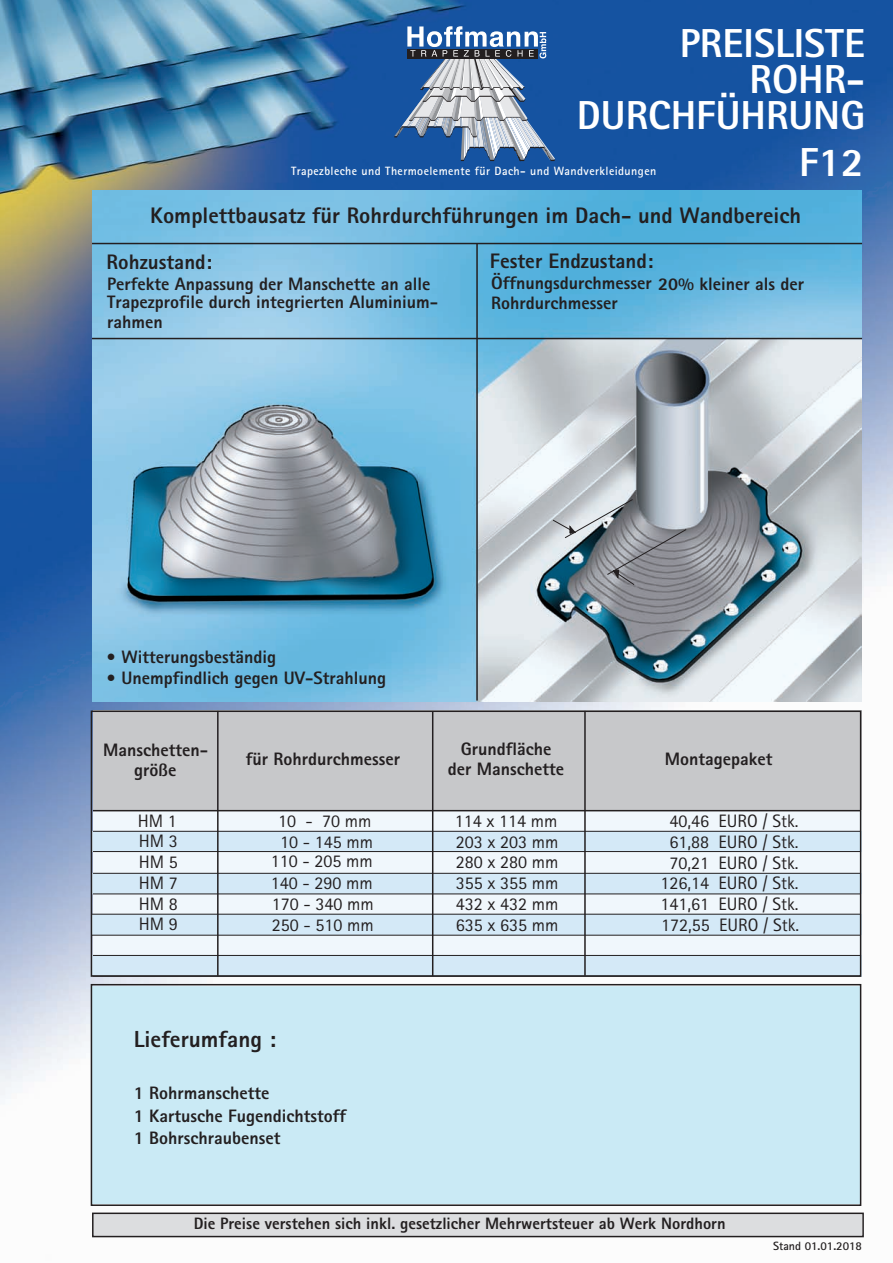
<style>
.page{position:relative;width:893px;height:1263px;background:#fff}
.page>*{position:absolute;margin:0;border:0;box-sizing:border-box;transform-origin:0 0}
.t1{font:800 40.5px/36px "Rotis Sans Serif";color:#fff;text-align:right}
.t2{font:800 23.25px "Rotis Sans Serif";color:#231f20}
.t3{font:800 22.5px "Rotis Sans Serif";color:#231f20}
.t4{font:800 21px "Rotis Sans Serif";color:#231f20}
.t5{font:800 18px/19.4px "Rotis Sans Serif";color:#231f20}
.t6{font:18px/20.7px "Rotis Sans Serif";color:#231f20;text-align:justify}
.t7{font:800 16.5px "Rotis Sans Serif";color:#231f20}
.t8{font:700 12px "Rotis Sans Serif";letter-spacing:.035em;color:#fff}
.t9{font:700 12px "Rotis Sans Serif";color:#231f20}
</style>
<div class="page">
<img style="left:0;top:0;width:893px;height:1238px">
<svg style="left:394px;top:26px;width:161px;height:136px;background:#6887af"></svg>
<div style="left:94px;top:1214px;width:768px;height:21px;background:#dcdddf"></div>
<div style="left:92px;top:1212px;width:772px;height:25px;border:2px solid #231f20"></div>
<img style="left:92px;top:191px;width:770px;height:510px">
<hr style="left:92px;top:338px;width:770px;height:1px;background:#231f20">
<hr style="left:476px;top:243px;width:2px;height:457px;background:#231f20">
<hr style="left:92px;top:243px;width:770px;height:1px;background:#231f20">
<svg style="left:552px;top:498px;width:135px;height:88px;background:#929aa2"></svg>
<div style="left:93px;top:811px;width:768px;height:165px;background:#f0f7fc"></div>
<div style="left:92px;top:914px;width:769px;height:21px;background:#d4e9f7"></div>
<div style="left:92px;top:831px;width:769px;height:20px;background:#d4e9f7"></div>
<div style="left:92px;top:873px;width:769px;height:21px;background:#d4e9f7"></div>
<div style="left:92px;top:955px;width:769px;height:21px;background:#d4e9f7"></div>
<div style="left:93px;top:710px;width:769px;height:100px;background:#c7c8ca"></div>
<hr style="left:93px;top:810px;width:768px;height:1px;background:#231f20">
<hr style="left:432px;top:711px;width:1px;height:265px;background:#231f20">
<hr style="left:584px;top:711px;width:2px;height:265px;background:#231f20">
<hr style="left:93px;top:831px;width:768px;height:1px;background:#231f20">
<hr style="left:93px;top:851px;width:768px;height:1px;background:#231f20">
<hr style="left:93px;top:873px;width:768px;height:1px;background:#231f20">
<hr style="left:93px;top:893px;width:768px;height:1px;background:#231f20">
<hr style="left:91px;top:914px;width:770px;height:1px;background:#231f20">
<hr style="left:91px;top:935px;width:770px;height:1px;background:#231f20">
<hr style="left:93px;top:955px;width:768px;height:1px;background:#231f20">
<div style="left:94px;top:987px;width:764px;height:216px;background:#caeaf5"></div>
<div style="left:91px;top:710px;width:770px;height:267px;border:2px solid #231f20"></div>
<hr style="left:217px;top:711px;width:2px;height:265px;background:#231f20">
<div style="left:91px;top:984px;width:770px;height:222px;border:2px solid #231f20"></div>
<h1 class="t1" style="left:577px;top:25px;width:290px">PREISLISTE<br>ROHR-<br>DURCHFÜHRUNG</h1>
<h1 class="t1" style="left:799px;top:144px;width:66px">F12</h1>
<p class="t8" style="left:291px;top:163px;width:367px">Trapezbleche und Thermoelemente für Dach- und Wandverkleidungen</p>
<p class="t3" style="left:150px;top:201px;width:652px">Komplettbausatz für Rohrdurchführungen im Dach- und Wandbereich</p>
<p class="t4" style="left:107px;top:248px;width:107px">Rohzustand:</p>
<p class="t5" style="left:107px;top:274px;width:332px">Perfekte Anpassung der Manschette an alle<br>Trapezprofile durch integrierten Aluminium&shy;rahmen</p>
<p class="t4" style="left:490px;top:248px;width:165px">Fester Endzustand:</p>
<p class="t5" style="left:491px;top:273px;width:314px">Öffnungsdurchmesser 20% kleiner als der<br>Rohrdurchmesser</p>
<p class="t5" style="left:106px;top:647px;width:171px">• Witterungsbeständig</p>
<p class="t5" style="left:106px;top:668px;width:282px">• Unempfindlich gegen UV-Strahlung</p>
<p class="t5" style="left:103px;top:739px;width:106px;line-height:20.7px;text-align:center">Manschetten&shy;größe</p>
<p class="t6" style="left:138px;top:810px;width:41px">HM 1<br>HM 3<br>HM 5<br>HM 7<br>HM 8<br>HM 9</p>
<p class="t5" style="left:448px;top:738px;width:118px;line-height:20.7px;text-align:center">Grundfläche der Manschette</p>
<p class="t5" style="left:246px;top:749px;width:156px">für Rohrdurchmesser</p>
<p class="t5" style="left:665px;top:749px;width:109px">Montagepaket</p>
<p class="t6" style="left:271px;top:811px;width:104px;line-height:19.8px;text-align:center">10 - 70 mm<br>10 - 145 mm<br>110 - 205 mm</p>
<p class="t6" style="left:271px;top:873px;width:105px">140 - 290 mm 170 - 340 mm 250 - 510 mm</p>
<p class="t6" style="left:455px;top:811px;width:105px">114 x 114 mm 203 x 203 mm 280 x 280 mm 355 x 355 mm 432 x 432 mm 635 x 635 mm</p>
<p class="t6" style="left:660px;top:811px;width:140px;text-align:center">40,46 EURO / Stk.<br>61,88 EURO / Stk.<br>70,21 EURO / Stk.<br>126,14 EURO / Stk.<br>141,61 EURO / Stk.<br>172,55 EURO / Stk.</p>
<p class="t2" style="left:134px;top:1024px;width:144px">Lieferumfang :</p>
<p class="t5" style="left:134px;top:1081px;width:214px;line-height:22.6px">1 Rohrmanschette<br>1 Kartusche Fugendichtstoff<br>1 Bohrschraubenset</p>
<p class="t7" style="left:194px;top:1213px;width:533px">Die Preise verstehen sich inkl. gesetzlicher Mehrwertsteuer ab Werk Nordhorn</p>
<p class="t9" style="left:773px;top:1238px;width:90px">Stand 01.01.2018</p>
</div>
